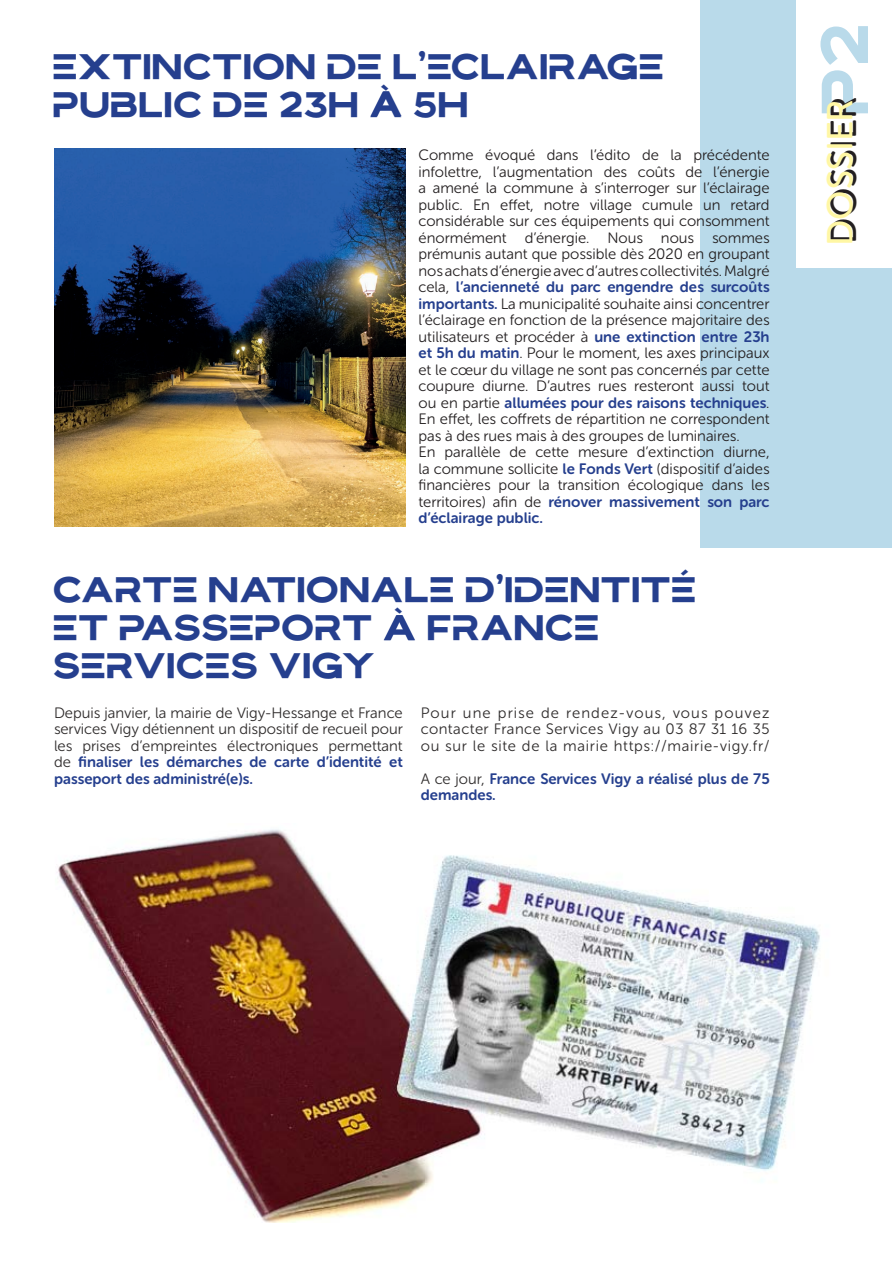
<style>
.page{position:relative;width:893px;height:1263px;background:#fff}
.page>*{position:absolute;margin:0;border:0;box-sizing:border-box;transform-origin:0 0}
.t1{font:36px "Museo Sans Rounded 500";color:#231f20}
.titre{font:31.5px/37.8px "Bristone";color:#253f8e}
.texte_courant{font:31.5px/37.8px "Bristone";color:#253f8e}
.texte_courant-2{font:15px/16.5px "Museo Sans Rounded 300";color:#231f20;text-align:justify}
.texte_courant-3{font:15px/16.5px "Museo Sans Rounded 300";letter-spacing:.015em;color:#2e2b2b;text-align:justify}
.texte_courant-4{font:15px/16.5px "Museo Sans Rounded 700";color:#253f8e}
.s1{font-family:"Museo Sans Rounded 700";color:#253f8e}
.s2{font-family:"Museo Sans Rounded 300";color:#2e2b2b}
</style>
<div class="page">
<div style="left:701px;top:0;width:191px;height:1263px;background:#b9daea"></div>
<div style="left:0;top:549px;width:893px;height:714px;background:#fff"></div>
<div style="left:796px;top:0;width:97px;height:268px;background:#fff"></div>
<svg style="left:820px;top:26px;width:48px;height:87px"></svg>
<img style="left:54px;top:148px;width:351px;height:378px">
<img style="left:57px;top:829px;width:763px;height:393px">
<p class="texte_courant" style="left:54px;top:47px;width:613px">EXTINCTION DE L’ECLAIRAGE<br>PUBLIC DE 23H À 5H</p>
<p class="texte_courant" style="left:371px;top:84px;width:35px">A</p>
<p class="texte_courant-2" style="left:418px;top:147px;width:353px">Comme évoqué dans l’édito de la précédente infolettre, l’augmentation des coûts de l’énergie a amené la commune à s’interroger sur l’éclairage public. En effet, notre village cumule un retard considérable sur ces équipements qui consomment énormément d’énergie. Nous nous sommes prémunis autant que possible dès 2020 en groupant nos achats d’énergie avec d’autres collectivités. Malgré cela, <span class="s1">l’ancienneté du parc engendre des surcoûts importants.</span> La municipalité souhaite ainsi concentrer l’éclairage en fonction de la présence majoritaire des utilisateurs et procéder à <span class="s1">une extinction entre 23h et 5h du matin</span>. Pour le moment, les axes principaux et le cœur du village ne sont pas concernés par cette coupure diurne. D’autres rues resteront aussi tout ou en partie <span class="s1">allumées pour des raisons techniques</span>.<br>En effet, les coffrets de répartition ne correspondent pas à des rues mais à des groupes de luminaires.</p>
<p class="texte_courant-2" style="left:418px;top:444px;width:353px">En parallèle de cette mesure d’extinction diurne, la commune sollicite <span class="s1">le Fonds Vert</span> (dispositif d’aides financières pour la transition écologique dans les territoires) afin de <span class="s1">rénover massivement son parc d’éclairage public.</span></p>
<p class="titre" style="left:54px;top:571px;width:645px">CARTE NATIONALE D’IDENTITÉ<br>ET PASSEPORT À FRANCE<br>SERVICES VIGY</p>
<p class="titre" style="left:384px;top:608px;width:35px">A</p>
<p class="texte_courant-3" style="left:54px;top:704px;width:350px">Depuis janvier, la mairie de Vigy-Hessange et France services Vigy détiennent un dispositif de recueil pour les prises d’empreintes électroniques permettant de <span class="s1">finaliser les démarches de carte d’identité et passeport des administré(e)s.</span></p>
<p class="texte_courant-3" style="left:421px;top:704px;width:350px">Pour une prise de rendez-vous, vous pouvez contacter France Services Vigy au 03 87 31 16 35 ou sur le site de la mairie https://mairie-vigy.fr/</p>
<p class="texte_courant-4" style="left:421px;top:770px;width:350px"><span class="s2">A ce jour,</span> France Services Vigy a réalisé plus de 75 demandes.</p>
<p class="t1" style="left:824px;top:244px;width:148px;rotate:-90deg">DOSSIER</p>
</div>
